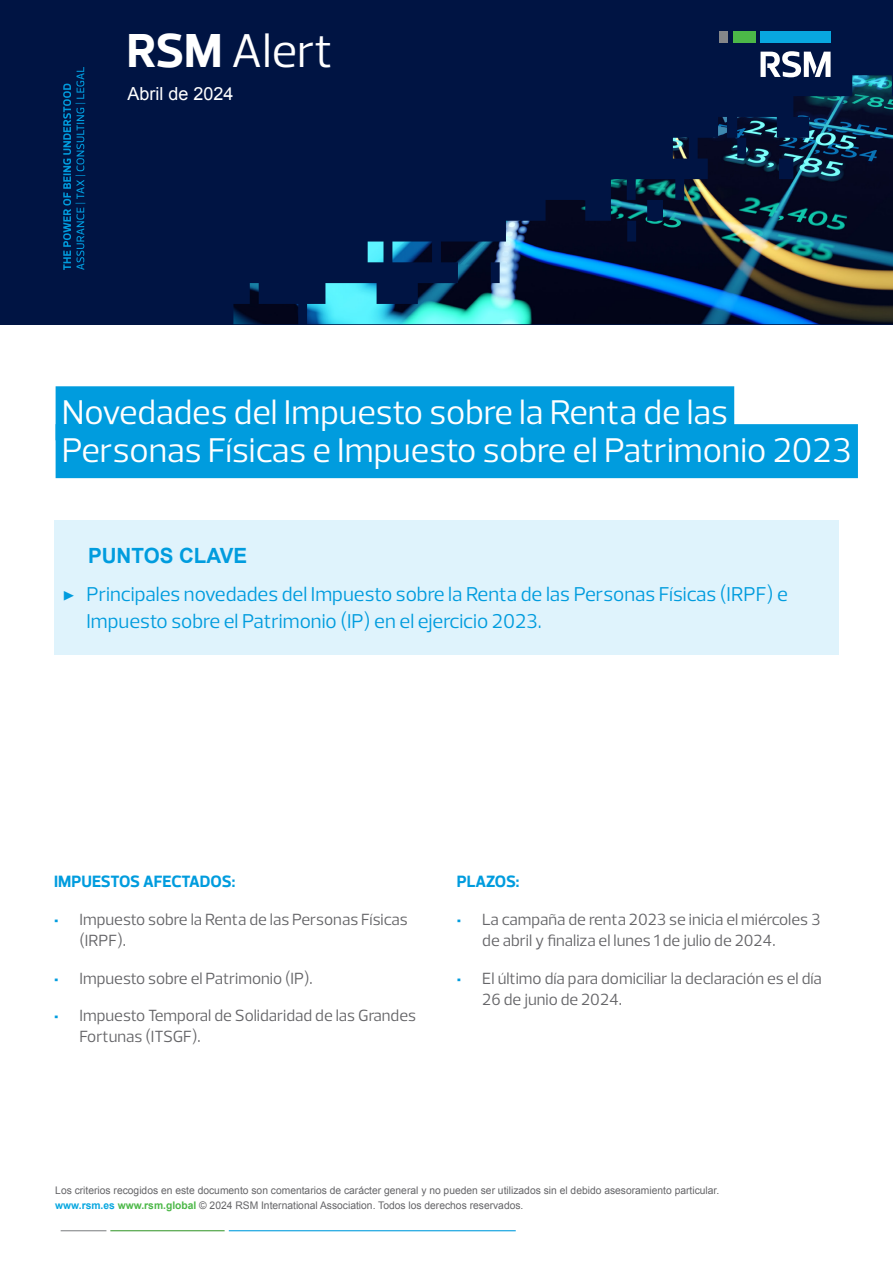
<style>
.page{position:relative;width:893px;height:1263px;background:#fff}
.page>*{position:absolute;margin:0;border:0;box-sizing:border-box;transform-origin:0 0}
.Issues_based_thought{font:48px "Prelo";color:#fff}
.Issues_based_thought-2{font:34.95px "Prelo";color:#fff}
.Body{font:700 21px "Arial";color:#009cde}
.Cover_description{font:20.4px/26.2px "Prelo";color:#009cde}
.Power_of_being_under{font:18px "Arial";color:#fff}
.Body-2{font:16.5px/21px "Prelo";color:#656568}
.Subhead{font:700 16.5px "Prelo";letter-spacing:-.01em;color:#009cde}
.Body-3{font:10.5px/15px "Arial";color:#656568}
.s1{font-weight:700}
.s2{font-family:"Minion Pro"}
.s3{font-weight:900;color:#009cde}
.s4{font-weight:700;color:#08a7e0}
.s5{font-weight:700;color:#4cb848}
</style>
<div class="page">
<div style="left:54px;top:520px;width:785px;height:135px;background:#dff3fc"></div>
<div style="left:0;top:0;width:893px;height:324px;background:#001443"></div>
<div style="left:760px;top:31px;width:70px;height:11px;background:#08a7e0"></div>
<div style="left:719px;top:31px;width:9px;height:11px;background:#848689"></div>
<div style="left:733px;top:31px;width:22px;height:11px;background:#4cb848"></div>
<svg style="left:760px;top:51px;width:70px;height:24px"></svg>
<hr style="left:110px;top:1230px;width:115px;height:1px;background:#3f9c35">
<hr style="left:229px;top:1230px;width:287px;height:1px;background:#009cde">
<hr style="left:61px;top:1230px;width:45px;height:1px;background:#848689">
<div style="left:56px;top:386px;width:678px;height:54px;background:#009cde"></div>
<div style="left:56px;top:424px;width:802px;height:54px;background:#009cde"></div>
<img style="left:233px;top:75px;width:660px;height:249px">
<svg style="left:63px;top:67px;width:22px;height:203px"></svg>
<p class="Issues_based_thought" style="left:127px;top:21px;width:208px"><span class="s1">RSM</span> Alert</p>
<p class="Power_of_being_under" style="left:127px;top:82px;width:108px">Abril de 2024</p>
<p class="Issues_based_thought-2" style="left:62px;top:391px;width:668px">Novedades del Impuesto sobre la Renta de las</p>
<p class="Issues_based_thought-2" style="left:62px;top:428px;width:791px">Personas Físicas e Impuesto sobre el Patrimonio 2023</p>
<p class="Body" style="left:88px;top:541px;width:161px">PUNTOS CLAVE</p>
<p class="Cover_description" style="left:87px;top:582px;width:703px;text-indent:-24px"><span class="s2">▶</span> Principales novedades del Impuesto sobre la Renta de las Personas Físicas (IRPF) e<br>Impuesto sobre el Patrimonio (IP) en el ejercicio 2023.</p>
<p class="Subhead" style="left:54px;top:872px;width:183px">IMPUESTOS AFECTADOS:</p>
<p class="Body-2" style="left:80px;top:909px;width:330px;text-indent:-26px"><span class="s3">•</span> Impuesto sobre la Renta de las Personas Físicas (IRPF).</p>
<p class="Body-2" style="left:54px;top:967px;width:260px"><span class="s3">•</span> Impuesto sobre el Patrimonio (IP).</p>
<p class="Body-2" style="left:80px;top:1005px;width:338px;text-indent:-26px"><span class="s3">•</span> Impuesto Temporal de Solidaridad de las Grandes<br>Fortunas (ITSGF).</p>
<p class="Subhead" style="left:457px;top:872px;width:64px">PLAZOS:</p>
<p class="Body-2" style="left:482px;top:909px;width:340px;text-indent:-26px"><span class="s3">•</span> La campaña de renta 2023 se inicia el miércoles 3 de abril y finaliza el lunes 1 de julio de 2024.</p>
<p class="Body-2" style="left:482px;top:967px;width:341px;text-indent:-26px"><span class="s3">•</span> El último día para domiciliar la declaración es el día<br>26 de junio de 2024.</p>
<p class="Body-3" style="left:55px;top:1183px;width:666px">Los criterios recogidos en este documento son comentarios de carácter general y no pueden ser utilizados sin el debido asesoramiento particular. <span class="s4">www.rsm.es</span> <span class="s5">www.rsm.global</span> © 2024 RSM International Association. Todos los derechos reservados.</p>
</div>
